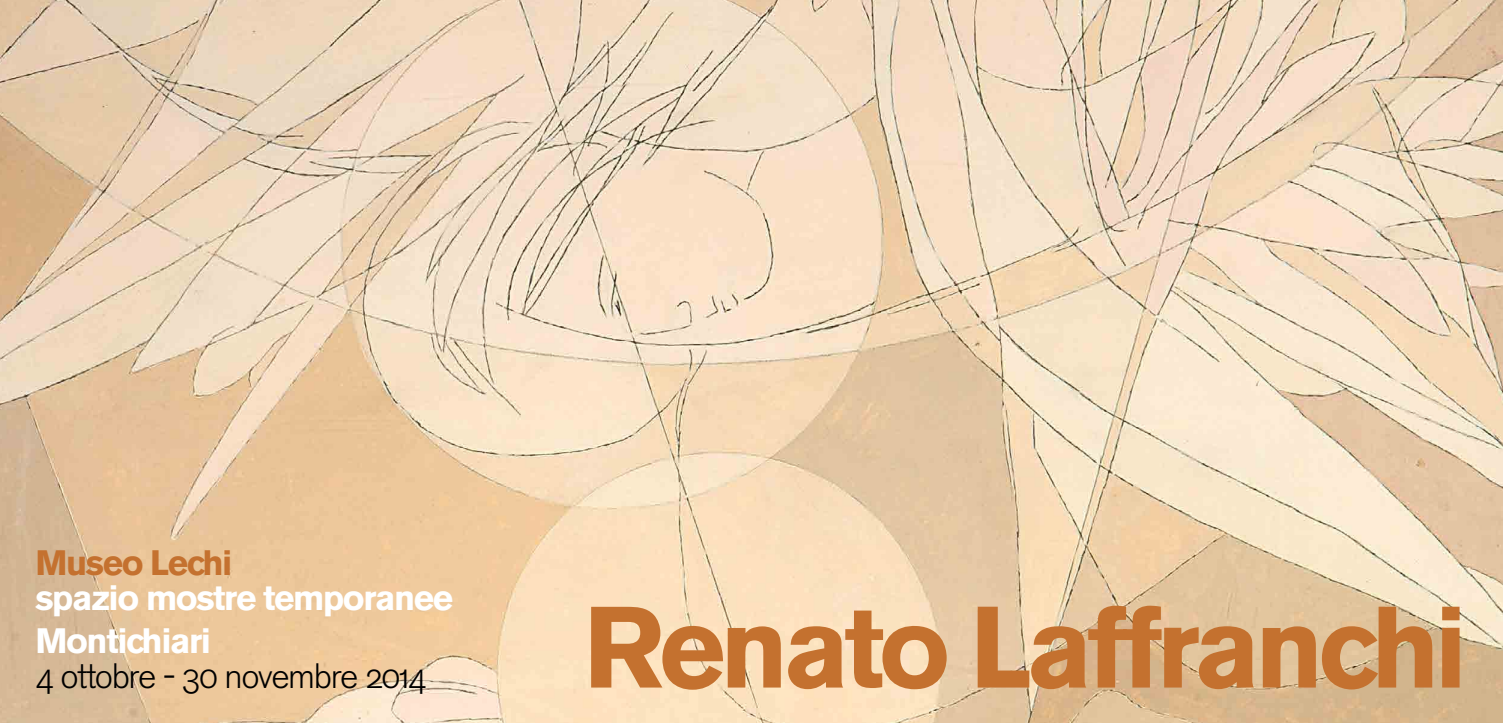
<style>
.page{position:relative;width:1503px;height:723px;background:#fff}
.page>*{position:absolute;margin:0;border:0;box-sizing:border-box;transform-origin:0 0}
.t1{font:700 114.25px "Akzidenz Grotesk BE";letter-spacing:-.05em;color:#c4712f}
.t2{font:700 35px/42px "Akzidenz Grotesk BE";letter-spacing:-.04em;color:#fff}
.t3{font:35px "Akzidenz Grotesk BE Light Os F";letter-spacing:-.04em;color:#000}
.t4{font:700 35px "Akzidenz Grotesk BE";letter-spacing:-.04em;color:#c4712f}
</style>
<div class="page">
<img style="left:0;top:0;width:1502px;height:723px">
<p class="t4" style="left:35px;top:543px;width:198px">Museo Lechi</p>
<p class="t2" style="left:35px;top:577px;width:419px">spazio mostre temporanee<br>Montichiari</p>
<p class="t3" style="left:35px;top:656px;width:392px">4 ottobre - 30 novembre 2014</p>
<h1 class="t1" style="left:583px;top:581px;width:885px">Renato Laffranchi</h1>
</div>
